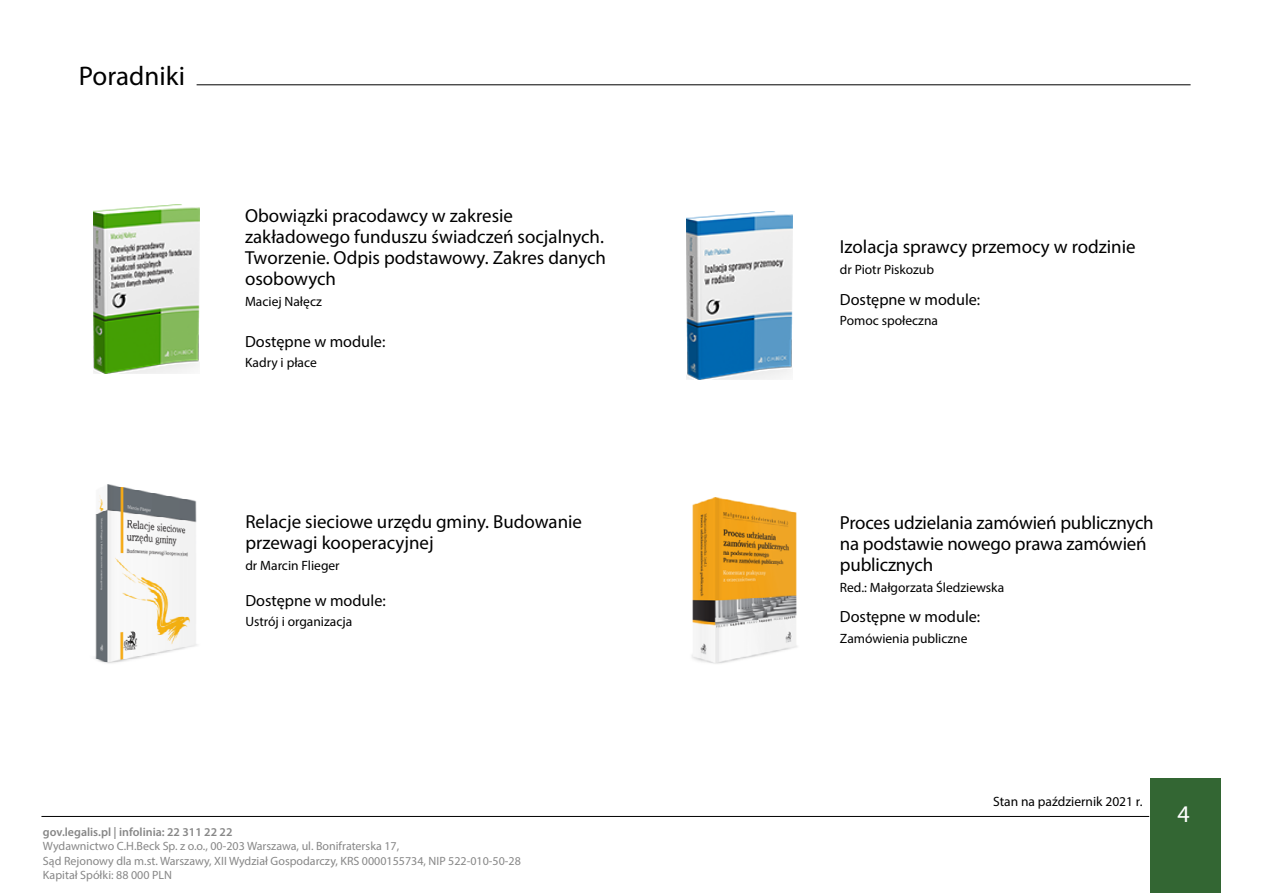
<style>
.page{position:relative;width:1263px;height:893px;background:#fff}
.page>*{position:absolute;margin:0;border:0;box-sizing:border-box;transform-origin:0 0}
.t1{font:27px "Myriad Pro";color:#000}
.t2{font:24px "Myriad Pro";color:#fff}
.t3{font:18.9px/21px "Myriad Pro";color:#000}
.t4{font:16.2px "Myriad Pro";color:#000}
.t5{font:13.5px "Myriad Pro";color:#000}
.t6{font:12px/14.4px "Myriad Pro";color:#878787}
.t7{font:600 12px "Myriad Pro";color:#878787}
</style>
<div class="page">
<hr style="left:41px;top:816px;width:1108px;height:1px;background:#000">
<div style="left:1150px;top:779px;width:70px;height:114px;background:#363"></div>
<hr style="left:197px;top:85px;width:993px;height:1px;background:#000">
<img style="left:95px;top:484px;width:102px;height:180px">
<img style="left:692px;top:498px;width:105px;height:166px">
<img style="left:687px;top:211px;width:105px;height:169px">
<img style="left:94px;top:204px;width:106px;height:169px">
<h1 class="t1" style="left:79px;top:59px;width:108px">Poradniki</h1>
<p class="t3" style="left:245px;top:205px;width:363px">Obowiązki pracodawcy w zakresie zakładowego funduszu świadczeń socjalnych.<br>Tworzenie. Odpis podstawowy. Zakres danych osobowych</p>
<p class="t5" style="left:245px;top:293px;width:78px">Maciej Nałęcz</p>
<p class="t4" style="left:245px;top:331px;width:142px">Dostępne w module:</p>
<p class="t5" style="left:245px;top:354px;width:73px">Kadry i płace</p>
<p class="t3" style="left:245px;top:511px;width:338px">Relacje sieciowe urzędu gminy. Budowanie przewagi kooperacyjnej</p>
<p class="t5" style="left:245px;top:557px;width:96px">dr Marcin Flieger</p>
<p class="t4" style="left:245px;top:590px;width:142px">Dostępne w module:</p>
<p class="t5" style="left:245px;top:613px;width:108px">Ustrój i organizacja</p>
<p class="t7" style="left:43px;top:824px;width:191px">gov.legalis.pl | infolinia: 22 311 22 22</p>
<p class="t6" style="left:43px;top:839px;width:479px">Wydawnictwo C.H.Beck Sp. z o.o., 00-203 Warszawa, ul. Bonifraterska 17,<br>Sąd Rejonowy dla m.st. Warszawy, XII Wydział Gospodarczy, KRS 0000155734, NIP 522-010-50-28<br>Kapitał Spółki: 88 000 PLN</p>
<p class="t3" style="left:840px;top:236px;width:297px">Izolacja sprawcy przemocy w rodzinie</p>
<p class="t5" style="left:840px;top:261px;width:96px">dr Piotr Piskozub</p>
<p class="t4" style="left:840px;top:289px;width:142px">Dostępne w module:</p>
<p class="t5" style="left:840px;top:312px;width:100px">Pomoc społeczna</p>
<p class="t3" style="left:840px;top:512px;width:315px">Proces udzielania zamówień publicznych na podstawie nowego prawa zamówień publicznych</p>
<p class="t5" style="left:840px;top:579px;width:166px">Red.: Małgorzata Śledziewska</p>
<p class="t4" style="left:840px;top:607px;width:142px">Dostępne w module:</p>
<p class="t5" style="left:840px;top:630px;width:129px">Zamówienia publiczne</p>
<p class="t5" style="left:993px;top:793px;width:151px">Stan na październik 2021 r.</p>
<p class="t2" style="left:1177px;top:799px;width:14px">4</p>
</div>
